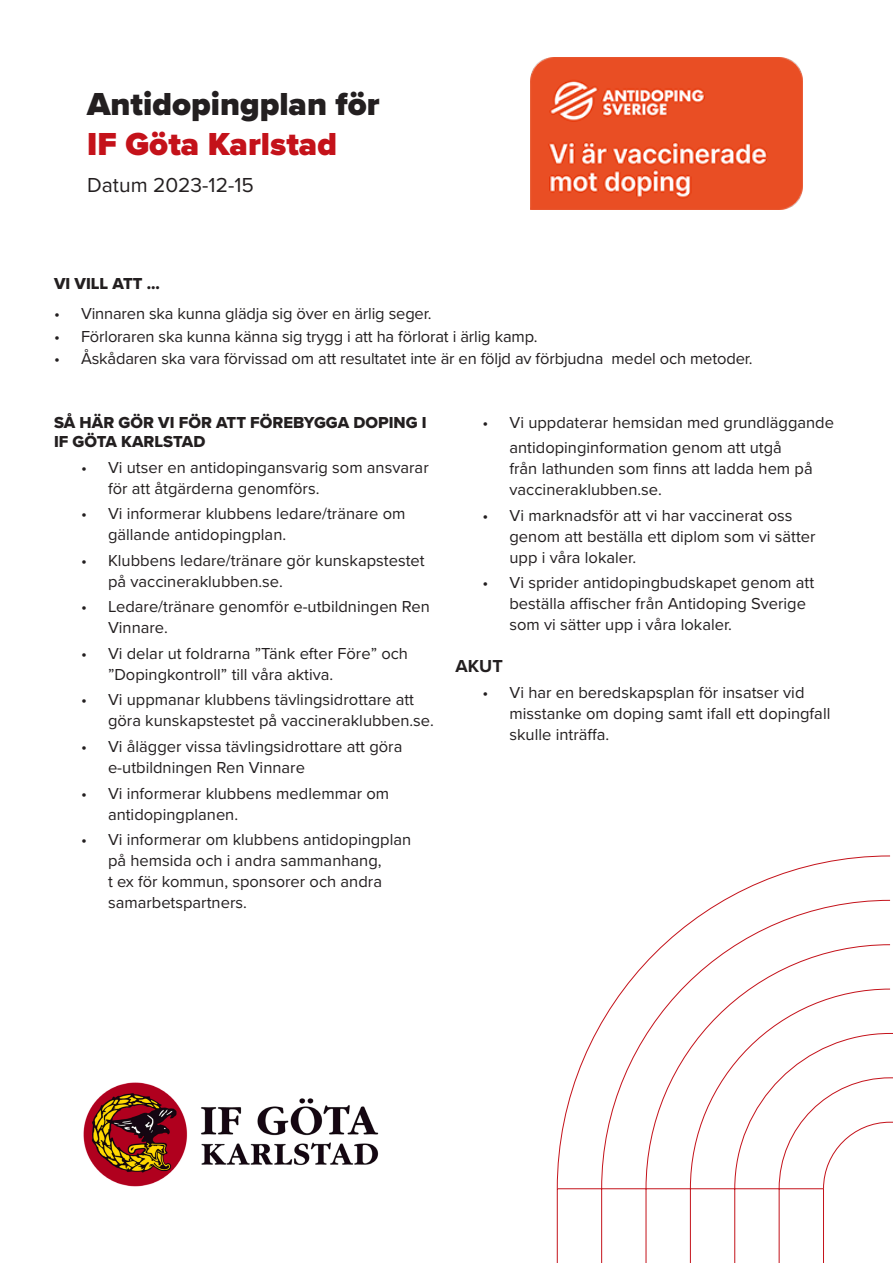
<style>
.page{position:relative;width:893px;height:1263px;background:#fff}
.page>*{position:absolute;margin:0;border:0;box-sizing:border-box;transform-origin:0 0}
.t1{font:900 33px/39.6px "Proxima Nova";color:#231f20}
.t2{font:21px "Proxima Nova";color:#231f20}
.t3{font:700 18px "Proxima Nova";color:#231f20}
.t4{font:16.5px/21px "Proxima Nova";color:#231f20}
.t5{font:16.5px/19.8px "Proxima Nova Extrabld";color:#231f20}
.s1{color:#c4121a}
</style>
<div class="page">
<img style="left:84px;top:1083px;width:294px;height:104px">
<hr style="left:601px;top:1189px;width:1px;height:74px;background:#c4121a">
<hr style="left:646px;top:1189px;width:1px;height:74px;background:#c4121a">
<hr style="left:690px;top:1189px;width:1px;height:74px;background:#c4121a">
<hr style="left:734px;top:1189px;width:1px;height:74px;background:#c4121a">
<hr style="left:779px;top:1189px;width:1px;height:74px;background:#c4121a">
<hr style="left:823px;top:1189px;width:1px;height:74px;background:#c4121a">
<hr style="left:557px;top:1189px;width:1px;height:74px;background:#c4121a">
<hr style="left:562px;top:1262px;width:35px;height:1px;background:#c4121a">
<hr style="left:606px;top:1262px;width:36px;height:1px;background:#c4121a">
<hr style="left:650px;top:1262px;width:36px;height:1px;background:#c4121a">
<hr style="left:695px;top:1262px;width:35px;height:1px;background:#c4121a">
<hr style="left:739px;top:1262px;width:36px;height:1px;background:#c4121a">
<hr style="left:784px;top:1262px;width:35px;height:1px;background:#c4121a">
<svg style="left:557px;top:855px;width:336px;height:334px"></svg>
<img style="left:531px;top:58px;width:272px;height:151px">
<p class="t1" style="left:87px;top:84px;width:294px">Antidopingplan för<br><span class="s1">IF Göta Karlstad</span></p>
<p class="t2" style="left:87px;top:170px;width:168px">Datum 2023-12-15</p>
<p class="t5" style="left:54px;top:274px;width:108px">VI VILL ATT ...</p>
<p class="t4" style="left:54px;top:303px;width:379px">• Vinnaren ska kunna glädja sig över en ärlig seger.</p>
<p class="t4" style="left:54px;top:325px;width:485px">• Förloraren ska kunna känna sig trygg i att ha förlorat i ärlig kamp.</p>
<p class="t4" style="left:54px;top:348px;width:700px">• Åskådaren ska vara förvissad om att resultatet inte är en följd av förbjudna medel och metoder.</p>
<p class="t5" style="left:54px;top:412px;width:374px">SÅ HÄR GÖR VI FÖR ATT FÖREBYGGA DOPING I<br>IF GÖTA KARLSTAD</p>
<p class="t4" style="left:108px;top:456px;width:322px;text-indent:-27px">• Vi utser en antidopingansvarig som ansvarar för att åtgärderna genomförs.</p>
<p class="t4" style="left:108px;top:503px;width:299px;text-indent:-27px">• Vi informerar klubbens ledare/tränare om gällande antidopingplan.</p>
<p class="t4" style="left:108px;top:549px;width:318px;text-indent:-27px">• Klubbens ledare/tränare gör kunskapstestet på vaccineraklubben.se.</p>
<p class="t4" style="left:108px;top:596px;width:323px;text-indent:-27px">• Ledare/tränare genomför e-utbildningen Ren<br>Vinnare.</p>
<p class="t4" style="left:108px;top:642px;width:302px;text-indent:-27px">• Vi delar ut foldrarna ”Tänk efter Före” och ”Dopingkontroll” till våra aktiva.</p>
<p class="t4" style="left:108px;top:689px;width:327px;text-indent:-27px">• Vi uppmanar klubbens tävlingsidrottare att göra kunskapstestet på vaccineraklubben.se.</p>
<p class="t4" style="left:108px;top:735px;width:296px;text-indent:-27px">• Vi ålägger vissa tävlingsidrottare att göra e-utbildningen Ren Vinnare</p>
<p class="t4" style="left:108px;top:782px;width:283px;text-indent:-27px">• Vi informerar klubbens medlemmar om antidopingplanen.</p>
<p class="t4" style="left:108px;top:828px;width:305px;text-indent:-27px">• Vi informerar om klubbens antidopingplan på hemsida och i andra sammanhang,<br>t ex för kommun, sponsorer och andra samarbetspartners.</p>
<p class="t4" style="left:509px;top:409px;width:326px;line-height:25.5px;text-indent:-27px">• Vi uppdaterar hemsidan med grundläggande antidopinginformation genom att utgå</p>
<p class="t4" style="left:509px;top:457px;width:305px">från lathunden som finns att ladda hem på vaccineraklubben.se.</p>
<p class="t4" style="left:509px;top:504px;width:308px;text-indent:-27px">• Vi marknadsför att vi har vaccinerat oss genom att beställa ett diplom som vi sätter upp i våra lokaler.</p>
<p class="t4" style="left:509px;top:571px;width:306px;text-indent:-27px">• Vi sprider antidopingbudskapet genom att beställa affischer från Antidoping Sverige som vi sätter upp i våra lokaler.</p>
<p class="t3" style="left:455px;top:653px;width:49px">AKUT</p>
<p class="t4" style="left:509px;top:681px;width:322px;text-indent:-27px">• Vi har en beredskapsplan för insatser vid misstanke om doping samt ifall ett dopingfall skulle inträffa.</p>
</div>
